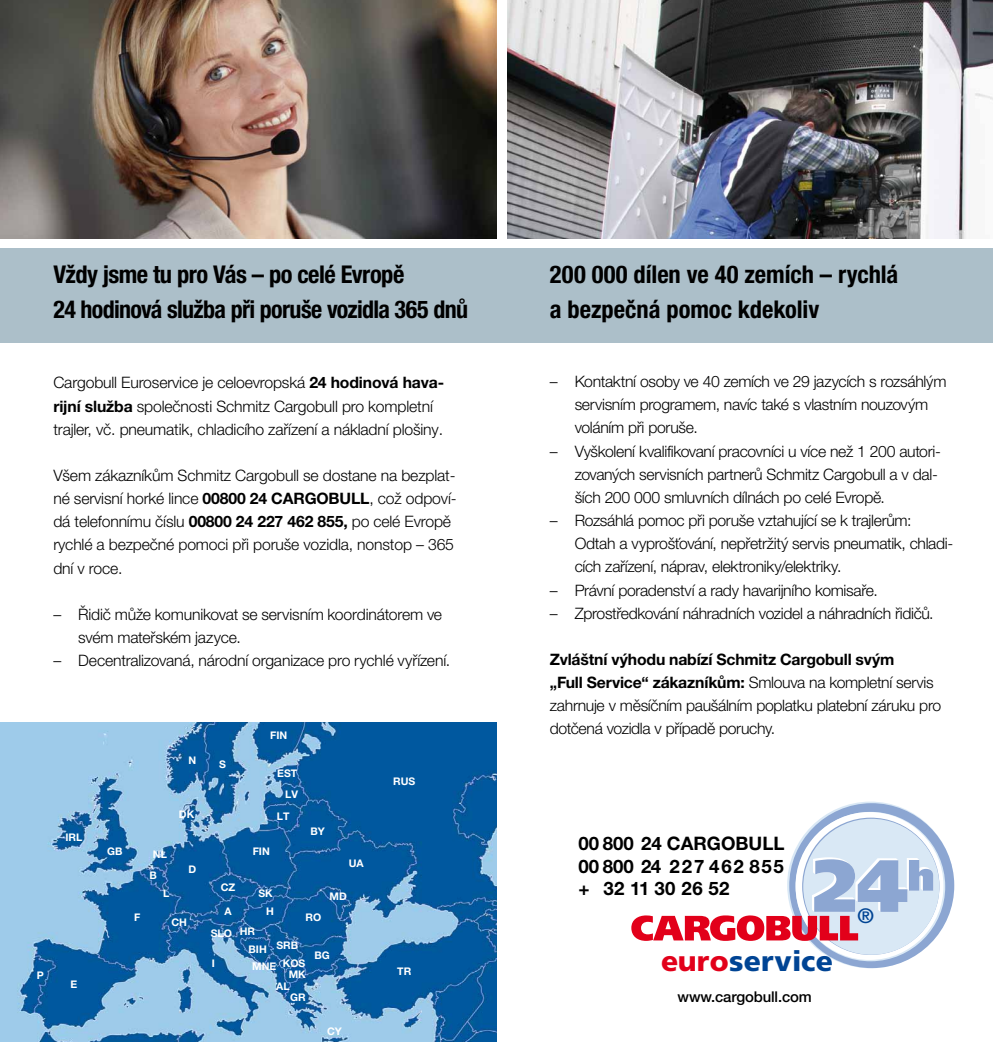
<style>
.page{position:relative;width:993px;height:1042px;background:#fff}
.page>*{position:absolute;margin:0;border:0;box-sizing:border-box;transform-origin:0 0}
.t1{font:900 28.35px "Frutiger LT Pro";letter-spacing:.005em;color:#004494}
.t2{font:700 condensed 24.5px/34.8px "Helvetica Neue LT Pro";letter-spacing:-.02em;color:#000}
.t3{font:700 condensed 24.5px/34.8px "Helvetica Neue LT Pro";color:#000}
.t4{font:20.82px "Frutiger LT Pro";color:#004494}
.t5{font:700 18.55px/22.4px "Helvetica Neue LT Pro";color:#000;text-align:justify}
.t6{font:300 15.75px/23.1px "Helvetica Neue LT Pro";letter-spacing:-.015em;color:#000}
.t7{font:500 14.88px "Helvetica Neue LT Pro";letter-spacing:-.01em;color:#000}
.t8{font:700 10.5px/20.8px "Helvetica Neue LT Pro";color:#fff}
.s1{font-weight:700}
.s2{color:#e2001a}
</style>
<div class="page">
<img style="left:0;top:723px;width:496px;height:319px">
<img style="left:507px;top:0;width:485px;height:238px">
<img style="left:0;top:0;width:496px;height:238px">
<div style="left:0;top:248px;width:992px;height:94px;background:#acbfc9"></div>
<svg style="left:788px;top:803px;width:166px;height:165px;background:#97afd7"></svg>
<svg style="left:794px;top:812px;width:149px;height:148px"></svg>
<div style="left:802px;top:818px;width:137px;height:137px;background:#d9e8f5;border-radius:50%"></div>
<svg style="left:631px;top:857px;width:301px;height:84px"></svg>
<h2 class="t2" style="left:53px;top:257px;width:416px">Vždy jsme tu pro Vás – po celé Evropě<br>24 hodinová služba při poruše vozidla 365 dnů</h2>
<h2 class="t3" style="left:549px;top:257px;width:350px">200 000 dílen ve 40 zemích – rychlá a bezpečná pomoc kdekoliv</h2>
<p class="t6" style="left:53px;top:371px;width:392px">Cargobull Euroservice je celoevropská <span class="s1">24 hodinová hava&shy;rijní služba</span> společnosti Schmitz Cargobull pro kompletní trajler, vč. pneumatik, chladicího zařízení a nákladní plošiny.</p>
<p class="t6" style="left:53px;top:463px;width:404px">Všem zákazníkům Schmitz Cargobull se dostane na bezplat&shy;né servisní horké lince <span class="s1">00800 24 CARGOBULL</span>, což odpoví&shy;dá telefonnímu číslu <span class="s1">00800 24 227 462 855,</span> po celé Evropě rychlé a bezpečné pomoci při poruše vozidla, nonstop – 365 dní v roce.</p>
<p class="t6" style="left:78px;top:602px;width:365px;text-indent:-25px">– Řidič může komunikovat se servisním koordinátorem ve svém mateřském jazyce.</p>
<p class="t6" style="left:53px;top:649px;width:398px">– Decentralizovaná, národní organizace pro rychlé vyřízení.</p>
<p class="t8" style="left:65px;top:827px;width:18px">IRL</p>
<p class="t8" style="left:37px;top:965px;width:9px">P</p>
<p class="t8" style="left:70px;top:974px;width:8px">E</p>
<p class="t8" style="left:188px;top:749px;width:9px">N</p>
<p class="t8" style="left:107px;top:840px;width:17px">GB</p>
<p class="t8" style="left:179px;top:804px;width:17px">DK</p>
<p class="t8" style="left:134px;top:907px;width:8px">F</p>
<p class="t8" style="left:149px;top:844px;width:19px;text-indent:4px">NL<br>B</p>
<p class="t8" style="left:163px;top:882px;width:8px">L</p>
<p class="t8" style="left:188px;top:858px;width:9px">D</p>
<p class="t8" style="left:171px;top:912px;width:17px">CH</p>
<p class="t8" style="left:270px;top:725px;width:19px">FIN</p>
<p class="t8" style="left:219px;top:753px;width:8px">S</p>
<p class="t8" style="left:221px;top:876px;width:16px">CZ</p>
<p class="t8" style="left:224px;top:900px;width:9px">A</p>
<p class="t8" style="left:277px;top:762px;width:22px;text-align:right">EST<br>LV</p>
<p class="t8" style="left:277px;top:805px;width:14px">LT</p>
<p class="t8" style="left:252px;top:840px;width:19px">FIN</p>
<p class="t8" style="left:258px;top:882px;width:16px">SK</p>
<p class="t8" style="left:266px;top:900px;width:9px">H</p>
<p class="t8" style="left:211px;top:922px;width:23px">SLO</p>
<p class="t8" style="left:240px;top:921px;width:17px">HR</p>
<p class="t8" style="left:310px;top:820px;width:16px">BY</p>
<p class="t8" style="left:349px;top:853px;width:16px">UA</p>
<p class="t8" style="left:305px;top:907px;width:17px">RO</p>
<p class="t8" style="left:329px;top:885px;width:19px">MD</p>
<p class="t8" style="left:212px;top:952px;width:5px">I</p>
<p class="t8" style="left:248px;top:938px;width:20px">BIH</p>
<p class="t8" style="left:276px;top:934px;width:23px">SRB</p>
<p class="t8" style="left:252px;top:954px;width:55px">MNE KOS</p>
<p class="t8" style="left:288px;top:963px;width:19px">MK</p>
<p class="t8" style="left:276px;top:975px;width:15px">AL</p>
<p class="t8" style="left:290px;top:987px;width:17px">GR</p>
<p class="t8" style="left:314px;top:944px;width:17px">BG</p>
<p class="t8" style="left:327px;top:1021px;width:16px">CY</p>
<p class="t8" style="left:393px;top:770px;width:24px">RUS</p>
<p class="t8" style="left:397px;top:961px;width:15px">TR</p>
<p class="t6" style="left:574px;top:370px;width:373px;text-indent:-25px">– Kontaktní osoby ve 40 zemích ve 29 jazycích s rozsáhlým servisním programem, navíc také s vlastním nouzovým voláním při poruše.</p>
<p class="t6" style="left:574px;top:439px;width:367px;text-indent:-25px">– Vyškolení kvalifikovaní pracovníci u více než 1 200 autori&shy;zovaných servisních partnerů Schmitz Cargobull a v dal&shy;ších 200 000 smluvních dílnách po celé Evropě.</p>
<p class="t6" style="left:574px;top:508px;width:380px;text-indent:-25px">– Rozsáhlá pomoc při poruše vztahující se k trajlerům:<br>Odtah a vyprošťování, nepřetržitý servis pneumatik, chladi&shy;cích zařízení, náprav, elektroniky/elektriky.</p>
<p class="t6" style="left:549px;top:578px;width:329px">– Právní poradenství a rady havarijního komisaře.</p>
<p class="t6" style="left:549px;top:601px;width:385px">– Zprostředkování náhradních vozidel a náhradních řidičů.</p>
<p class="t6" style="left:549px;top:647px;width:393px"><span class="s1">Zvláštní výhodu nabízí Schmitz Cargobull svým<br>„Full Service“ zákazníkům:</span> Smlouva na kompletní servis zahrnuje v měsíčním paušálním poplatku platební záruku pro dotčená vozidla v případě poruchy.</p>
<p class="t5" style="left:578px;top:832px;width:207px">00 800 24 CARGOBULL 00 800 24 227 462 855 + 32 11 30 26 52</p>
<h1 class="t1" style="left:660px;top:944px;width:174px"><span class="s2">euro</span>service</h1>
<p class="t7" style="left:677px;top:988px;width:136px">www.cargobull.com</p>
<h3 class="t4" style="left:856px;top:903px;width:19px">®</h3>
</div>
